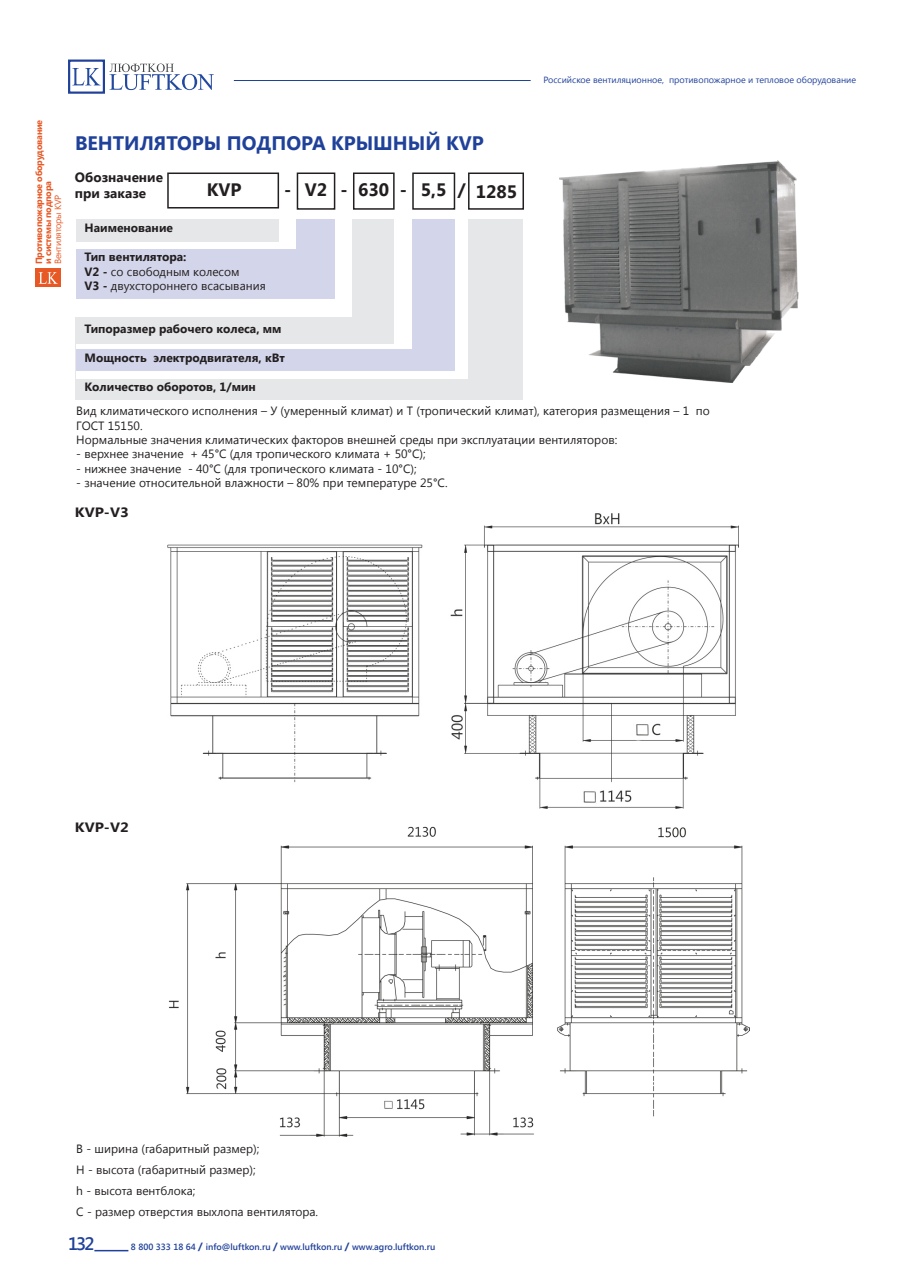
<style>
.page{position:relative;width:910px;height:1280px;background:#fff}
.page>*{position:absolute;margin:0;border:0;box-sizing:border-box;transform-origin:0 0}
.t1{font:700 19.5px "Segoe UI";color:#20419a}
.t2{font:700 18px "Segoe UI";color:#231f20}
.t3{font:600 18px "Segoe UI";color:#20419a}
.t4{font:700 13.5px "Segoe UI";color:#231f20}
.t5{font:700 13.5px "Segoe UI";color:#231f20;scale:1.11 1}
.t6{font:12px "Segoe UI";color:#231f20}
.t7{font:700 12px "Segoe UI";color:#231f20}
.t8{font:600 9px "Segoe UI";color:#20419a}
.t9{font:9px "Segoe UI";color:#20419a}
.t10{font:700 9px/9px "Segoe UI";letter-spacing:-.02em;color:#e75824}
.t11{font:9px "Segoe UI";letter-spacing:-.02em;color:#e75824}
.s1{font-weight:700}
.s2{font-weight:700;font-size:10.5px}
</style>
<div class="page">
<svg style="left:72px;top:68px;width:28px;height:17px"></svg>
<svg style="left:109px;top:64px;width:105px;height:26px"></svg>
<div style="left:68px;top:60px;width:37px;height:34px;border:2px solid #20419a"></div>
<hr style="left:94px;top:1250px;width:34px;height:1px;background:#20419a">
<div style="left:36px;top:268px;width:25px;height:19px;background:#e75824"></div>
<svg style="left:39px;top:272px;width:19px;height:12px"></svg>
<hr style="left:234px;top:80px;width:297px;height:1px;background:#20419a">
<div style="left:76px;top:219px;width:447px;height:181px;background:#e6e7e9"></div>
<div style="left:76px;top:219px;width:392px;height:159px;background:#fff"></div>
<div style="left:76px;top:219px;width:378px;height:151px;background:#d3d5ea"></div>
<div style="left:76px;top:219px;width:335px;height:130px;background:#fff"></div>
<div style="left:167px;top:173px;width:112px;height:36px;border:2px solid #231f20"></div>
<div style="left:76px;top:219px;width:318px;height:125px;background:#e6e7e9"></div>
<div style="left:76px;top:219px;width:276px;height:97px;background:#fff"></div>
<div style="left:76px;top:219px;width:259px;height:79px;background:#d3d5ea"></div>
<div style="left:76px;top:219px;width:220px;height:30px;background:#fff"></div>
<div style="left:76px;top:219px;width:202px;height:23px;background:#e6e7e9"></div>
<div style="left:297px;top:172px;width:38px;height:38px;border:2px solid #231f20"></div>
<div style="left:353px;top:172px;width:42px;height:38px;border:2px solid #231f20"></div>
<div style="left:412px;top:172px;width:43px;height:38px;border:2px solid #231f20"></div>
<div style="left:468px;top:172px;width:56px;height:38px;border:2px solid #231f20"></div>
<img style="left:559px;top:161px;width:239px;height:221px">
<img style="left:169px;top:826px;width:580px;height:311px">
<img style="left:167px;top:513px;width:572px;height:295px">
<p class="t9" style="left:543px;top:73px;width:314px">Российское вентиляционное, противопожарное и тепловое оборудование</p>
<p class="t10" style="left:34px;top:264px;width:146px;rotate:-90deg">Противопожарное оборудование и системы подпора</p>
<p class="t11" style="left:52px;top:264px;width:71px;rotate:-90deg">Вентиляторы KVP</p>
<p class="t1" style="left:75px;top:129px;width:410px">ВЕНТИЛЯТОРЫ ПОДПОРА КРЫШНЫЙ KVP</p>
<p class="t4" style="left:75px;top:168px;width:90px">Обозначение</p>
<p class="t4" style="left:75px;top:184px;width:73px">при заказе</p>
<p class="t7" style="left:85px;top:220px;width:90px">Наименование</p>
<p class="t7" style="left:85px;top:248px;width:103px">Тип вентилятора:</p>
<p class="t6" style="left:85px;top:263px;width:157px"><span class="s1">V2 -</span> со свободным колесом</p>
<p class="t6" style="left:85px;top:277px;width:183px"><span class="s1">V3 -</span> двухстороннего всасывания</p>
<p class="t7" style="left:85px;top:320px;width:199px">Типоразмер рабочего колеса, мм</p>
<p class="t7" style="left:85px;top:349px;width:202px">Мощность электродвигателя, кВт</p>
<p class="t7" style="left:85px;top:378px;width:173px">Количество оборотов, 1/мин</p>
<p class="t2" style="left:207px;top:176px;width:36px">KVP</p>
<p class="t2" style="left:284px;top:177px;width:9px">-</p>
<p class="t2" style="left:305px;top:177px;width:24px">V2</p>
<p class="t2" style="left:340px;top:176px;width:9px">-</p>
<p class="t2" style="left:358px;top:177px;width:33px">630</p>
<p class="t2" style="left:400px;top:177px;width:9px">-</p>
<p class="t2" style="left:421px;top:177px;width:27px">5,5</p>
<p class="t2" style="left:458px;top:177px;width:9px">/</p>
<p class="t2" style="left:476px;top:179px;width:43px">1285</p>
<p class="t6" style="left:76px;top:403px;width:635px">Вид климатического исполнения – У (умеренный климат) и Т (тропический климат), категория размещения – 1 по</p>
<p class="t6" style="left:76px;top:417px;width:68px">ГОСТ 15150.</p>
<p class="t6" style="left:76px;top:431px;width:543px">Нормальные значения климатических факторов внешней среды при эксплуатации вентиляторов:</p>
<p class="t6" style="left:76px;top:446px;width:351px">- верхнее значение + 45°С (для тропического климата + 50°С);</p>
<p class="t6" style="left:76px;top:460px;width:342px">- нижнее значение - 40°С (для тропического климата - 10°С);</p>
<p class="t6" style="left:76px;top:475px;width:373px">- значение относительной влажности – 80% при температуре 25°С.</p>
<p class="t5" style="left:75px;top:502px;width:50px">KVP-V3</p>
<p class="t5" style="left:75px;top:818px;width:50px">KVP-V2</p>
<p class="t6" style="left:76px;top:1140px;width:185px">B - ширина (габаритный размер);</p>
<p class="t6" style="left:76px;top:1161px;width:181px">H - высота (габаритный размер);</p>
<p class="t6" style="left:76px;top:1182px;width:121px">h - высота вентблока;</p>
<p class="t6" style="left:76px;top:1203px;width:243px">С - размер отверстия выхлопа вентилятора.</p>
<h2 class="t3" style="left:68px;top:1231px;width:28px">132</h2>
<p class="t8" style="left:131px;top:1240px;width:306px">8 800 333 18 64 <span class="s2">/</span> info@luftkon.ru <span class="s2">/</span> www.luftkon.ru <span class="s2">/</span> www.agro.luftkon.ru</p>
</div>
